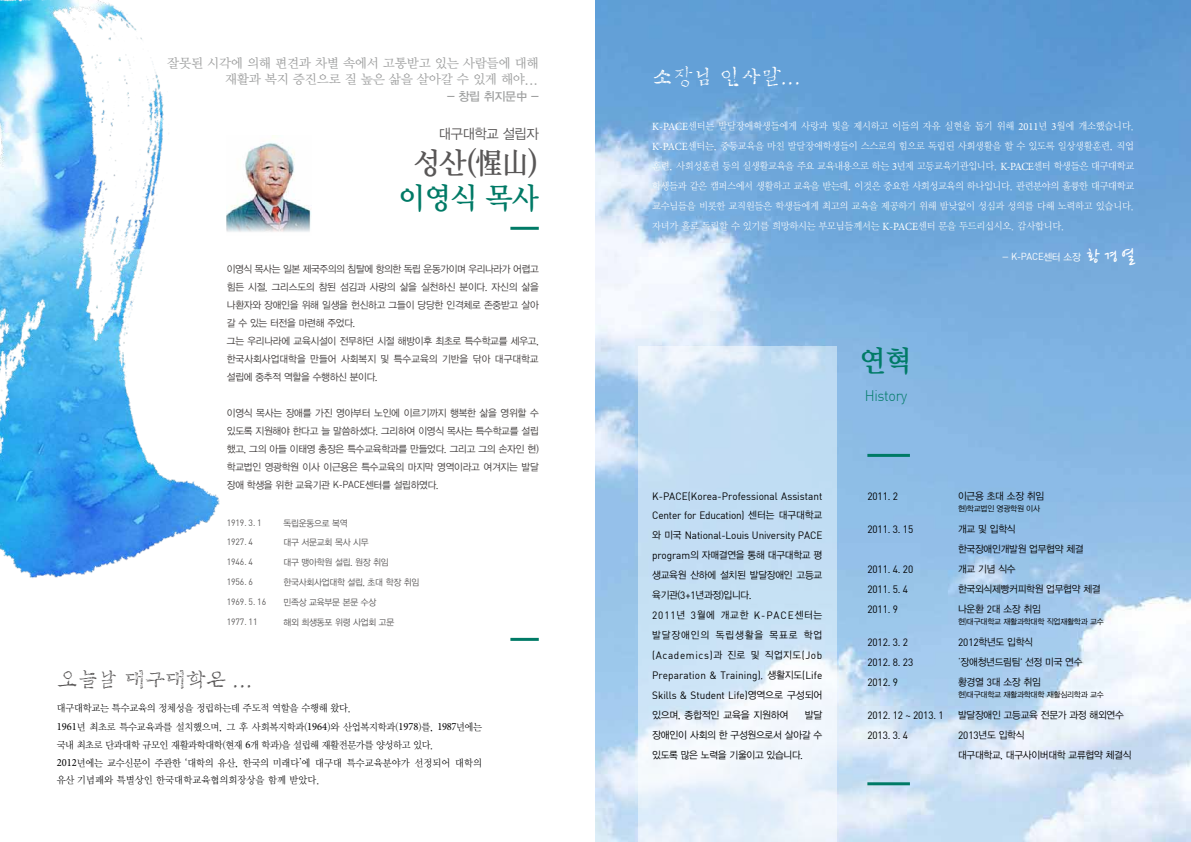
<style>
.page{position:relative;width:1191px;height:842px;background:#fff}
.page>*{position:absolute;margin:0;border:0;box-sizing:border-box;transform-origin:0 0}
.t1{font:30px "YDIY Mj O340";letter-spacing:-.025em;color:#007a66;scale:.95 1}
.t2{font:30px "YDIY Mj O340";color:#595757;scale:.95 1}
.t3{font:22px "San Sk";letter-spacing:-.025em;color:#595757;scale:.95 1}
.t4{font:22px "San Sk";letter-spacing:-.025em;color:#fff;scale:.95 1}
.t5{font:15px "Dinlig";letter-spacing:-.025em;color:#007a66;scale:.95 1}
.t6{font:14px "YDIYGO320";letter-spacing:-.025em;color:#595757;scale:.95 1}
.t7{font:13px/15.6px "YDIY Mj O330";letter-spacing:-.025em;color:#9fa0a0;text-align:right}
.t8{font:12px "YDIYGO330";letter-spacing:-.025em;color:#9fa0a0}
.t9{font:10.5px/20px "Dinreg";letter-spacing:-.01em;color:#000;scale:.95 1}
.t10{font:10.5px "Dinreg";letter-spacing:.09em;color:#000;scale:.95 1}
.t11{font:10px/18px "YDIYGO320";letter-spacing:-.025em;color:#3e3a39;scale:.95 1}
.t12{font:10px/20px "YDIY Mj O320";letter-spacing:-.025em;color:#fff;text-align:justify;scale:.95 1}
.t13{font:10px/18px "YDIY Mj O320";letter-spacing:-.025em;color:#000;scale:.95 1}
.t14{font:10px/20px "YDIYGO320";letter-spacing:-.025em;color:#000;scale:.95 1}
.t15{font:10px/20px "YDIYGO320";letter-spacing:-.025em;color:#000;text-align:justify}
.t16{font:10px "YDIYGO320";letter-spacing:.1em;color:#000;scale:.95 1}
.t17{font:10px "Dinreg";color:#fff;scale:.95 1}
.t18{font:9px "YDIYGO320";letter-spacing:-.025em;color:#595757;scale:.95 1}
.t19{font:9px "Dinreg";letter-spacing:-.01em;color:#595757;scale:.95 1}
.t20{font:8px "YDIYGO320";letter-spacing:-.025em;color:#000;scale:.95 1}
.s1{font-family:"Dinreg"}
.s2{font-family:"Minion Pro";font-size:11px}
.s3{font-family:"Batang"}
.s4{font-family:"YDIYGO320"}
.s5{font-family:"Nanum Pen";font-size:20px}
.s6{font-family:"YDIYGO320";font-size:10px}
.s7{font-family:"Dinreg";font-size:10.5px}
.s8{font-family:"YDIYGO320";font-size:9px}
</style>
<div class="page">
<img style="left:595px;top:0;width:596px;height:842px">
<svg style="left:638px;top:346px;width:198px;height:496px;fill:#c7e2f5"></svg>
<img style="left:0;top:0;width:220px;height:578px">
<hr style="left:867px;top:454px;width:43px;height:3px;background:#007a66">
<img style="left:227px;top:136px;width:84px;height:96px">
<hr style="left:510px;top:227px;width:29px;height:3px;background:#007a66">
<hr style="left:510px;top:638px;width:29px;height:3px;background:#007a66">
<hr style="left:867px;top:782px;width:43px;height:3px;background:#007a66">
<h3 class="t7" style="left:167px;top:56px;width:373px">잘못된 시각에 의해 편견과 차별 속에서 고통받고 있는 사람들에 대해 재활과 복지 증진으로 질 높은 삶을 살아갈 수 있게 해야...</h3>
<p class="t8" style="left:447px;top:90px;width:93px">- 창립 취지문中 -</p>
<h3 class="t6" style="left:439px;top:126px;width:107px">대구대학교 설립자</h3>
<h1 class="t2" style="left:413px;top:148px;width:133px">성산(惺山)</h1>
<h1 class="t1" style="left:398px;top:182px;width:149px">이영식 목사</h1>
<p class="t11" style="left:227px;top:260px;width:330px">이영식 목사는 일본 제국주의의 침탈에 항의한 독립 운동가이며 우리나라가 어렵고 힘든 시절, 그리스도의 참된 섬김과 사랑의 삶을 실천하신 분이다. 자신의 삶을 나환자와 장애인을 위해 일생을 헌신하고 그들이 당당한 인격체로 존중받고 살아 갈 수 있는 터전을 마련해 주었다.<br>그는 우리나라에 교육시설이 전무하던 시절 해방이후 최초로 특수학교를 세우고, 한국사회사업대학을 만들어 사회복지 및 특수교육의 기반을 닦아 대구대학교 설립에 중추적 역할을 수행하신 분이다.</p>
<p class="t11" style="left:227px;top:404px;width:330px;text-align:justify">이영식 목사는 장애를 가진 영아부터 노인에 이르기까지 행복한 삶을 영위할 수 있도록 지원해야 한다고 늘 말씀하셨다. 그리하여 이영식 목사는 특수학교를 설립 했고, 그의 아들 이태영 총장은 특수교육학과를 만들었다. 그리고 그의 손자인 현) 학교법인 영광학원 이사 이근용은 특수교육의 마지막 영역이라고 여겨지는 발달 장애 학생을 위한 교육기관 <span class="s1">K-PACE</span>센터를 설립하였다.</p>
<p class="t19" style="left:227px;top:517px;width:38px">1919. 3. 1</p>
<p class="t18" style="left:283px;top:518px;width:69px">독립운동으로 복역</p>
<p class="t19" style="left:227px;top:536px;width:29px">1927. 4</p>
<p class="t18" style="left:283px;top:537px;width:91px">대구 서문교회 목사 시무</p>
<p class="t19" style="left:227px;top:556px;width:29px">1946. 4</p>
<p class="t18" style="left:283px;top:557px;width:112px">대구 맹아학원 설립. 원장 취임</p>
<p class="t19" style="left:227px;top:576px;width:29px">1956. 6</p>
<p class="t18" style="left:283px;top:577px;width:144px">한국사회사업대학 설립, 초대 학장 취임</p>
<p class="t19" style="left:227px;top:596px;width:43px">1969. 5. 16</p>
<p class="t18" style="left:283px;top:597px;width:99px">민족상 교육부문 본문 수상</p>
<p class="t19" style="left:227px;top:616px;width:34px">1977. 11</p>
<p class="t18" style="left:283px;top:617px;width:118px">해외 희생동포 위령 사업회 고문</p>
<h2 class="t3" style="left:57px;top:668px;width:209px">오늘날 대구대학은 ...</h2>
<p class="t13" style="left:57px;top:699px;width:449px">대구대학교는 특수교육의 정체성을 정립하는데 주도적 역할을 수행해 왔다.<br><span class="s2">1961</span>년 최초로 특수교육과를 설치했으며, 그 후 사회복지학과(<span class="s2">1964</span>)와 산업복지학과(<span class="s2">1978</span>)를, <span class="s2">1987</span>년에는 국내 최초로 단과대학 규모인 재활과학대학(현재 <span class="s2">6</span>개 학과)을 설립해 재활전문가를 양성하고 있다.<br><span class="s2">2012</span>년에는 교수신문이 주관한 <span class="s3">‘</span>대학의 유산, 한국의 미래다<span class="s3">’</span>에 대구대 특수교육분야가 선정되어 대학의 유산 기념패와 특별상인 한국대학교육협의회장상을 함께 받았다.</p>
<h2 class="t4" style="left:652px;top:65px;width:159px">소장님 인사말...</h2>
<p class="t12" style="left:652px;top:116px;width:509px"><span class="s2">K-PACE</span>센터는 발달장애학생들에게 사랑과 빛을 제시하고 이들의 자유 실현을 돕기 위해 <span class="s2">2011</span>년 <span class="s2">3</span>월에 개소했습니다.<br><span class="s2">K-PACE</span>센터는, 중등교육을 마친 발달장애학생들이 스스로의 힘으로 독립된 사회생활을 할 수 있도록 일상생활훈련, 직업 훈련, 사회성훈련 등의 실생활교육을 주요 교육내용으로 하는 <span class="s2">3</span>년제 고등교육기관입니다. <span class="s2">K-PACE</span>센터 학생들은 대구대학교 학생들과 같은 캠퍼스에서 생활하고 교육을 받는데, 이것은 중요한 사회성교육의 하나입니다. 관련분야의 훌륭한 대구대학교 교수님들을 비롯한 교직원들은 학생들에게 최고의 교육을 제공하기 위해 밤낮없이 성심과 성의를 다해 노력하고 있습니다. 자녀가 홀로 독립할 수 있기를 희망하시는 부모님들께서는 <span class="s2">K-PACE</span>센터 문을 두드리십시오. 감사합니다.</p>
<p class="t17" style="left:1002px;top:250px;width:140px"><span class="s4">-</span> K-PACE<span class="s4">센터 소장</span> <span class="s5">황 경 열</span></p>
<p class="t9" style="left:652px;top:486px;width:181px;line-height:19px">K-PACE(Korea-Professional Assistant<br>Center for Education) <span class="s6">센터는 대구대학교</span></p>
<p class="t9" style="left:652px;top:525px;width:181px"><span class="s6">와 미국</span> National-Louis University PACE</p>
<p class="t14" style="left:652px;top:545px;width:181px;text-align:justify"><span class="s7">program</span>의 자매결연을 통해 대구대학교 평 생교육원 산하에 설치된 발달장애인 고등교 육기관(<span class="s7">3+1</span>년과정)입니다.</p>
<p class="t10" style="left:652px;top:608px;width:181px">2011<span class="s6">년</span> 3<span class="s6">월에 개교한</span> K-PACE<span class="s6">센터는</span></p>
<p class="t16" style="left:652px;top:629px;width:180px">발달장애인의 독립생활을 목표로 학업</p>
<p class="t9" style="left:652px;top:645px;width:181px;text-align:justify">(Academics)<span class="s6">과 진로 및 직업지도</span>(Job Preparation &amp; Training)<span class="s8">,</span> <span class="s6">생활지도</span>(Life Skills &amp; Student Life)<span class="s6">영역으로 구성되어</span></p>
<p class="t15" style="left:652px;top:705px;width:138px">있으며, 종합적인 교육을 지원하여</p>
<p class="t15" style="left:652px;top:705px;width:172px;text-indent:152px">발달 장애인이 사회의 한 구성원으로서 살아갈 수 있도록 많은 노력을 기울이고 있습니다.</p>
<h1 class="t1" style="left:859px;top:346px;width:57px">연혁</h1>
<h3 class="t5" style="left:865px;top:386px;width:46px">History</h3>
<p class="t9" style="left:867px;top:486px;width:34px">2011. 2</p>
<p class="t14" style="left:958px;top:486px;width:92px">이근용 초대 소장 취임</p>
<p class="t20" style="left:958px;top:505px;width:88px">현)학교법인 영광학원 이사</p>
<p class="t9" style="left:867px;top:519px;width:50px">2011. 3. 15</p>
<p class="t14" style="left:958px;top:519px;width:134px">개교 및 입학식 한국장애인개발원 업무협약 체결</p>
<p class="t9" style="left:867px;top:559px;width:50px">2011. 4. 20</p>
<p class="t14" style="left:958px;top:559px;width:62px">개교 기념 식수</p>
<p class="t9" style="left:867px;top:579px;width:44px">2011. 5. 4</p>
<p class="t14" style="left:958px;top:579px;width:151px">한국외식제빵커피학원 업무협약 체결</p>
<p class="t9" style="left:867px;top:599px;width:34px">2011. 9</p>
<p class="t14" style="left:958px;top:599px;width:88px">나운환 <span class="s7">2</span>대 소장 취임</p>
<p class="t20" style="left:958px;top:617px;width:155px">현)대구대학교 재활과학대학 직업재활학과 교수</p>
<p class="t9" style="left:867px;top:632px;width:44px">2012. 3. 2</p>
<p class="t14" style="left:958px;top:632px;width:80px"><span class="s7">2012</span>학년도 입학식</p>
<p class="t9" style="left:867px;top:652px;width:50px">2012. 8. 23</p>
<p class="t14" style="left:958px;top:652px;width:132px"><span class="s7">‘</span>장애청년드림팀<span class="s7">’</span> 선정 미국 연수</p>
<p class="t9" style="left:867px;top:672px;width:34px">2012. 9</p>
<p class="t14" style="left:958px;top:672px;width:88px">황경열 <span class="s7">3</span>대 소장 취임</p>
<p class="t20" style="left:958px;top:690px;width:155px">현)대구대학교 재활과학대학 재활심리학과 교수</p>
<p class="t9" style="left:867px;top:705px;width:82px">2012. 12 ~ 2013. 1</p>
<p class="t14" style="left:958px;top:705px;width:176px">발달장애인 고등교육 전문가 과정 해외연수</p>
<p class="t9" style="left:867px;top:725px;width:44px">2013. 3. 4</p>
<p class="t14" style="left:958px;top:725px;width:184px"><span class="s7">2013</span>년도 입학식<br>대구대학교, 대구사이버대학 교류협약 체결식</p>
</div>
